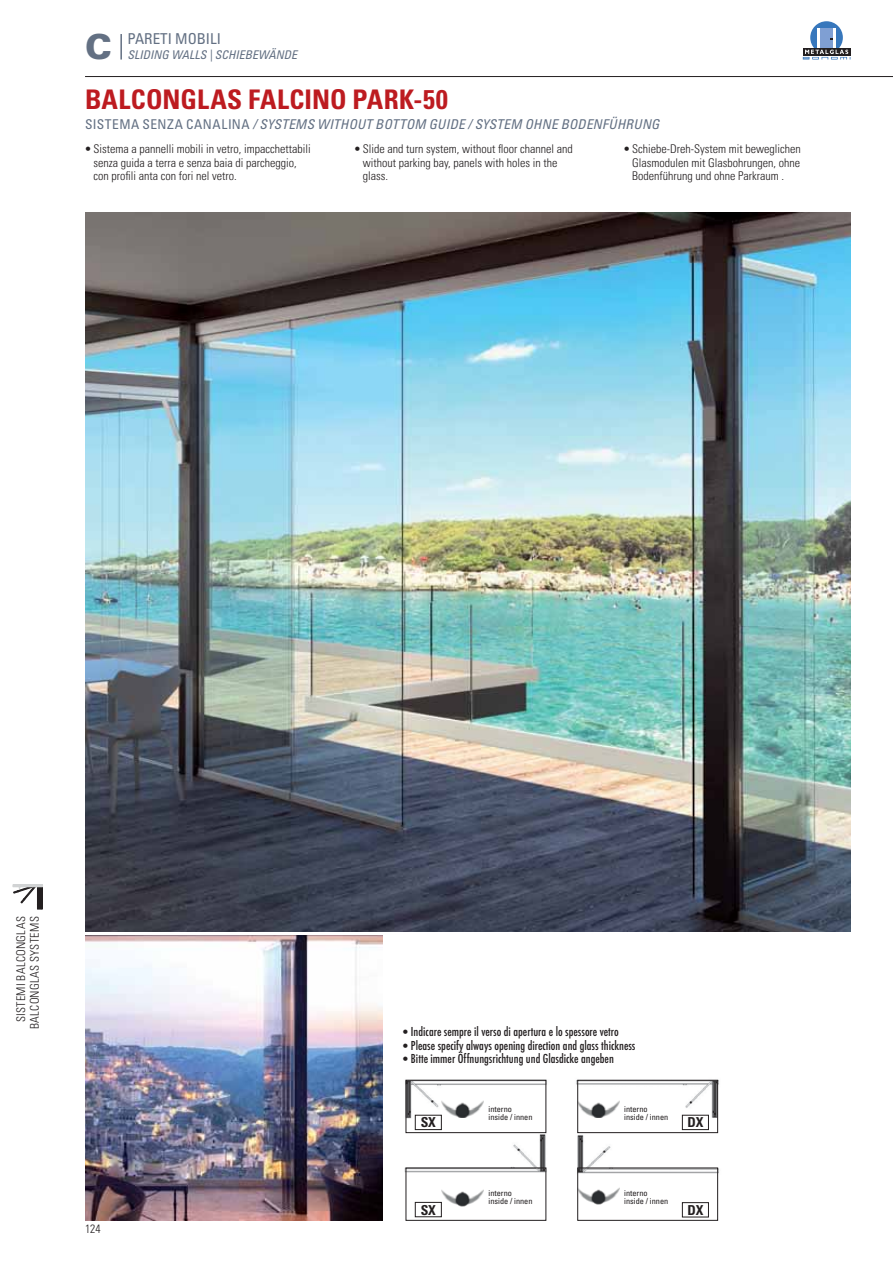
<style>
.page{position:relative;width:893px;height:1263px;background:#fff}
.page>*{position:absolute;margin:0;border:0;box-sizing:border-box;transform-origin:0 0}
.t1{font:900 34.5px "Univers LT Pro 75";color:#637083}
.t2{font:700 condensed 27px "Univers LT Pro";letter-spacing:.005em;color:#bd1b20}
.t3{font:condensed 15px "Univers LT Pro";color:#637083}
.t4{font:700 condensed 13.65px "Univers LT Pro";color:#231f20}
.t5{font:italic condensed 13.5px "Univers LT Pro";letter-spacing:.015em;color:#637083}
.t6{font:300 condensed 12px/13.5px "Univers LT Pro";color:#231f20}
.t7{font:500 condensed 12px "Futura";color:#231f20}
.t8{font:300 condensed 12px/13.5px "Univers LT Pro";letter-spacing:.025em;color:#231f20;text-align:center}
.t9{font:italic condensed 12px "Univers LT Pro";color:#637083}
.t10{font:condensed 8.25px/8.2px "Univers LT Pro";color:#231f20}
.s1{font-style:normal}
.s2{font-family:"Univers LT Pro";font-weight:300}
</style>
<div class="page">
<div style="left:810px;top:21px;width:33px;height:33px;background:#3777bc;border-radius:50%"></div>
<div style="left:820px;top:28px;width:13px;height:20px;background:#7f9fd3"></div>
<hr style="left:817px;top:28px;width:3px;height:20px;background:#fff">
<hr style="left:833px;top:28px;width:2px;height:20px;background:#fff">
<svg style="left:803px;top:48px;width:47px;height:2px"></svg>
<svg style="left:803px;top:50px;width:48px;height:10px"></svg>
<hr style="left:85px;top:76px;width:808px;height:1px;background:#231f20">
<hr style="left:120px;top:34px;width:2px;height:26px;background:#637083">
<img style="left:85px;top:213px;width:765px;height:718px">
<img style="left:85px;top:935px;width:298px;height:285px">
<img style="left:405px;top:1079px;width:142px;height:42px">
<img style="left:577px;top:1079px;width:142px;height:41px">
<svg style="left:406px;top:1080px;width:312px;height:140px"></svg>
<div style="left:415px;top:1115px;width:26px;height:15px;border:1px solid #231f20"></div>
<div style="left:682px;top:1115px;width:27px;height:15px;border:1px solid #231f20"></div>
<div style="left:682px;top:1202px;width:27px;height:15px;border:1px solid #231f20"></div>
<div style="left:415px;top:1202px;width:26px;height:15px;border:1px solid #231f20"></div>
<svg style="left:13px;top:887px;width:30px;height:22px"></svg>
<div style="left:13px;top:884px;width:30px;height:3px;border:1px solid #d1d3d4"></div>
<p class="t3" style="left:128px;top:32px;width:95px">PARETI MOBILI</p>
<h1 class="t1" style="left:85px;top:27px;width:28px">C</h1>
<p class="t9" style="left:128px;top:49px;width:171px">SLIDING WALLS | SCHIEBEWÄNDE</p>
<h2 class="t2" style="left:85px;top:86px;width:364px">BALCONGLAS FALCINO PARK-50</h2>
<p class="t5" style="left:85px;top:118px;width:576px"><span class="s1">SISTEMA SENZA CANALINA</span> / SYSTEMS WITHOUT BOTTOM GUIDE / SYSTEM OHNE BODENFÜHRUNG</p>
<p class="t6" style="left:94px;top:143px;width:219px;text-indent:-9px">•Sistema a pannelli mobili in vetro, impacchettabili senza guida a terra e senza baia di parcheggio, con profili anta con fori nel vetro.</p>
<p class="t6" style="left:363px;top:143px;width:211px;text-indent:-9px">•Slide and turn system, without floor channel and without parking bay, panels with holes in the glass.</p>
<p class="t6" style="left:632px;top:143px;width:170px;text-align:justify;text-indent:-9px">•Schiebe-Dreh-System mit beweglichen Glasmodulen mit Glasbohrungen, ohne Bodenführung und ohne Parkraum .</p>
<p class="t8" style="left:15px;top:1029px;width:114px;rotate:-90deg">SISTEMI BALCONGLAS<br>BALCONGLAS SYSTEMS</p>
<p class="t6" style="left:85px;top:1223px;width:17px">124</p>
<p class="t7" style="left:402px;top:1024px;width:218px"><span class="s2">•</span>Indicare sempre il verso di apertura e lo spessore vetro</p>
<p class="t7" style="left:402px;top:1038px;width:234px"><span class="s2">•</span>Please specify always opening direction and glass thickness</p>
<p class="t7" style="left:402px;top:1051px;width:213px"><span class="s2">•</span>Bitte immer Öffnungsrichtung und Glasdicke angeben</p>
<p class="t10" style="left:489px;top:1105px;width:46px">interno inside / innen</p>
<p class="t10" style="left:624px;top:1105px;width:46px">interno inside / innen</p>
<p class="t4" style="left:421px;top:1116px;width:17px">SX</p>
<p class="t4" style="left:687px;top:1116px;width:18px">DX</p>
<p class="t10" style="left:489px;top:1189px;width:46px">interno inside / innen</p>
<p class="t10" style="left:624px;top:1189px;width:46px">interno inside / innen</p>
<p class="t4" style="left:421px;top:1203px;width:17px">SX</p>
<p class="t4" style="left:687px;top:1203px;width:18px">DX</p>
</div>
